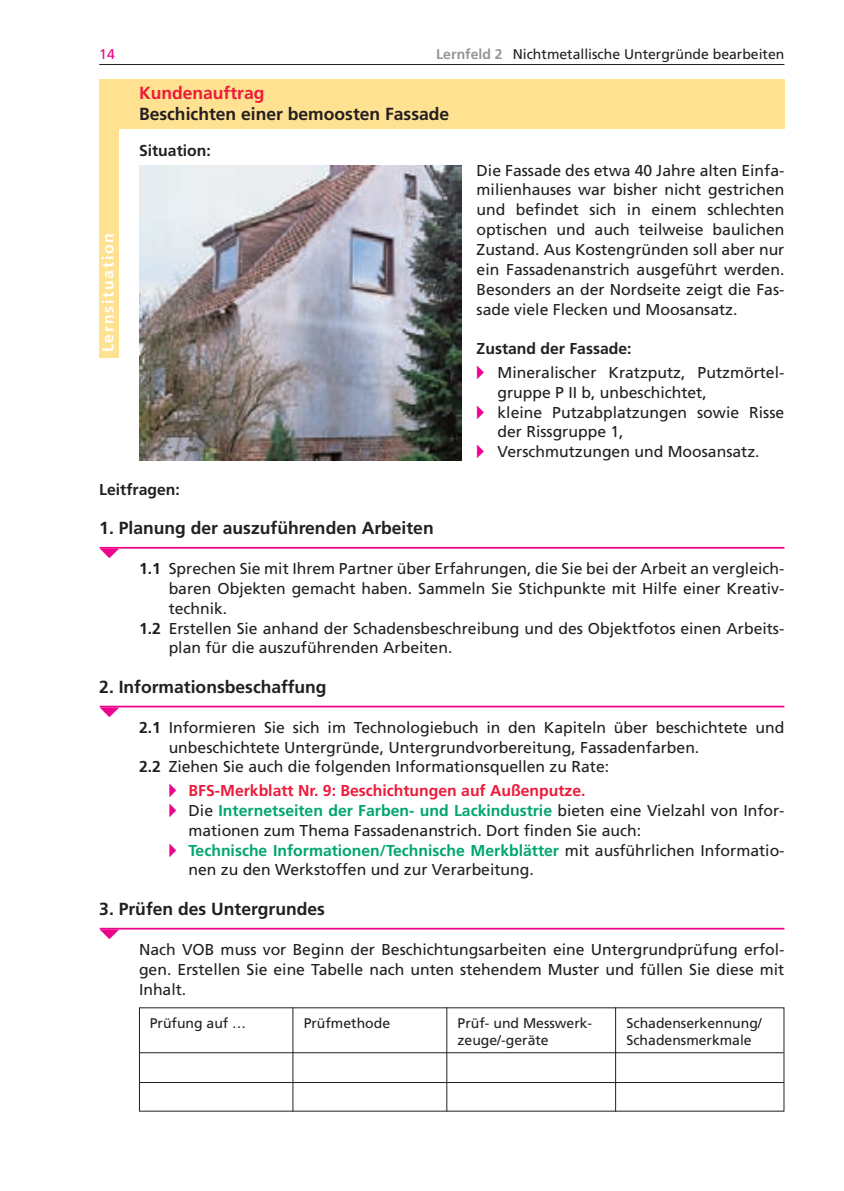
<style>
.page{position:relative;width:844px;height:1191px;background:#fff}
.page>*{position:absolute;margin:0;border:0;box-sizing:border-box;transform-origin:0 0}
.t1{font:700 17.5px "Frutiger";color:#231f20}
.t2{font:700 17.5px "Frutiger";color:#ed1a3a}
.t3{font:15.75px/19.8px "Frutiger";color:#231f20}
.t4{font:700 15.75px "Frutiger";color:#ed1a3a}
.t5{font:700 15.75px "Frutiger";color:#231f20}
.t6{font:700 15.75px "Frutiger";letter-spacing:.11em;color:#fff}
.t7{font:14px "Frutiger";color:#231f20}
.t8{font:14px "Frutiger";color:#ed028c}
.s1{font-weight:700;color:#939598}
.s2{font-family:"European Pi Three";color:#ed028c}
.s3{font-weight:700}
.s4{font-family:"European Pi Three";font-weight:400;color:#ed028c}
.s5{font-weight:700;color:#00a66e}
</style>
<div class="page">
<hr style="left:100px;top:547px;width:684px;height:1px;background:#ed028c">
<hr style="left:100px;top:705px;width:684px;height:2px;background:#ed028c">
<hr style="left:100px;top:927px;width:684px;height:2px;background:#ed028c">
<hr style="left:99px;top:64px;width:685px;height:1px;background:#231f20">
<div style="left:99px;top:129px;width:20px;height:228px;background:#ffe192"></div>
<div style="left:99px;top:79px;width:685px;height:50px;background:#ffe192"></div>
<img style="left:139px;top:165px;width:322px;height:295px">
<svg style="left:138px;top:1007px;width:646px;height:105px"></svg>
<hr style="left:446px;top:1007px;width:1px;height:104px;background:#231f20">
<hr style="left:615px;top:1007px;width:1px;height:104px;background:#231f20">
<hr style="left:292px;top:1007px;width:1px;height:104px;background:#231f20">
<svg style="left:100px;top:548px;width:19px;height:1px"></svg>
<svg style="left:100px;top:707px;width:19px;height:1px"></svg>
<svg style="left:100px;top:929px;width:19px;height:1px"></svg>
<p class="t8" style="left:99px;top:48px;width:17px">14</p>
<p class="t7" style="left:436px;top:48px;width:349px"><span class="s1">Lernfeld 2</span> Nichtmetallische Untergründe bearbeiten</p>
<p class="t2" style="left:139px;top:86px;width:127px">Kundenauftrag</p>
<p class="t1" style="left:139px;top:107px;width:312px">Beschichten einer bemoosten Fassade</p>
<p class="t5" style="left:139px;top:144px;width:73px">Situation:</p>
<p class="t6" style="left:102px;top:352px;width:121px;rotate:-90deg">Lernsituation</p>
<p class="t3" style="left:476px;top:161px;width:309px;text-align:justify">Die Fassade des etwa 40 Jahre alten Einfa&shy;milienhauses war bisher nicht gestrichen und befindet sich in einem schlechten optischen und auch teilweise baulichen Zustand. Aus Kostengründen soll aber nur ein Fassadenanstrich ausgeführt werden.<br>Besonders an der Nordseite zeigt die Fas&shy;sade viele Flecken und Moosansatz.</p>
<p class="t5" style="left:476px;top:342px;width:156px">Zustand der Fassade:</p>
<p class="t3" style="left:497px;top:364px;width:288px;text-indent:-21px"><span class="s2">-</span> Mineralischer Kratzputz, Putzmörtel&shy;gruppe P II b, unbeschichtet,</p>
<p class="t3" style="left:497px;top:403px;width:288px;text-indent:-21px"><span class="s2">-</span> kleine Putzabplatzungen sowie Risse der Rissgruppe 1,</p>
<p class="t3" style="left:476px;top:443px;width:284px"><span class="s2">-</span> Verschmutzungen und Moosansatz.</p>
<p class="t5" style="left:99px;top:483px;width:82px">Leitfragen:</p>
<p class="t1" style="left:99px;top:521px;width:336px">1. Planung der auszuführenden Arbeiten</p>
<p class="t3" style="left:139px;top:560px;width:646px"><span class="s3">1.1</span> Sprechen Sie mit Ihrem Partner über Erfahrungen, die Sie bei der Arbeit an vergleich-</p>
<p class="t3" style="left:169px;top:579px;width:617px">baren Objekten gemacht haben. Sammeln Sie Stichpunkte mit Hilfe einer Kreativ-</p>
<p class="t3" style="left:169px;top:599px;width:60px">technik.</p>
<p class="t3" style="left:139px;top:619px;width:646px"><span class="s3">1.2</span> Erstellen Sie anhand der Schadensbeschreibung und des Objektfotos einen Arbeits-</p>
<p class="t3" style="left:169px;top:639px;width:285px">plan für die auszuführenden Arbeiten.</p>
<p class="t1" style="left:99px;top:680px;width:229px">2. Informationsbeschaffung</p>
<p class="t3" style="left:139px;top:718px;width:646px"><span class="s3">2.1</span> Informieren Sie sich im Technologiebuch in den Kapiteln über beschichtete und</p>
<p class="t3" style="left:169px;top:738px;width:532px">unbeschichtete Untergründe, Untergrundvorbereitung, Fassadenfarben.</p>
<p class="t3" style="left:139px;top:758px;width:471px"><span class="s3">2.2</span> Ziehen Sie auch die folgenden Informationsquellen zu Rate:</p>
<p class="t4" style="left:169px;top:784px;width:418px"><span class="s4">-</span> BFS-Merkblatt Nr. 9: Beschichtungen auf Außenputze.</p>
<p class="t3" style="left:188px;top:801px;width:597px;text-indent:-20px"><span class="s2">-</span> Die <span class="s5">Internetseiten der Farben- und Lackindustrie</span> bieten eine Vielzahl von Infor&shy;mationen zum Thema Fassadenanstrich. Dort finden Sie auch:</p>
<p class="t3" style="left:188px;top:841px;width:597px;text-indent:-20px"><span class="s2">-</span> <span class="s5">Technische Informationen/Technische Merkblätter</span> mit ausführlichen Informatio&shy;nen zu den Werkstoffen und zur Verarbeitung.</p>
<p class="t1" style="left:99px;top:902px;width:227px">3. Prüfen des Untergrundes</p>
<p class="t3" style="left:139px;top:940px;width:646px;text-align:justify">Nach VOB muss vor Beginn der Beschichtungsarbeiten eine Untergrundprüfung erfol&shy;gen. Erstellen Sie eine Tabelle nach unten stehendem Muster und füllen Sie diese mit Inhalt.</p>
<p class="t7" style="left:150px;top:1017px;width:98px">Prüfung auf …</p>
<p class="t7" style="left:303px;top:1017px;width:88px">Prüfmethode</p>
<p class="t7" style="left:457px;top:1017px;width:136px">Prüf- und Messwerk-</p>
<p class="t7" style="left:626px;top:1017px;width:137px">Schadenserkennung/</p>
<p class="t7" style="left:457px;top:1034px;width:93px">zeuge/-geräte</p>
<p class="t7" style="left:626px;top:1034px;width:127px">Schadensmerkmale</p>
</div>
